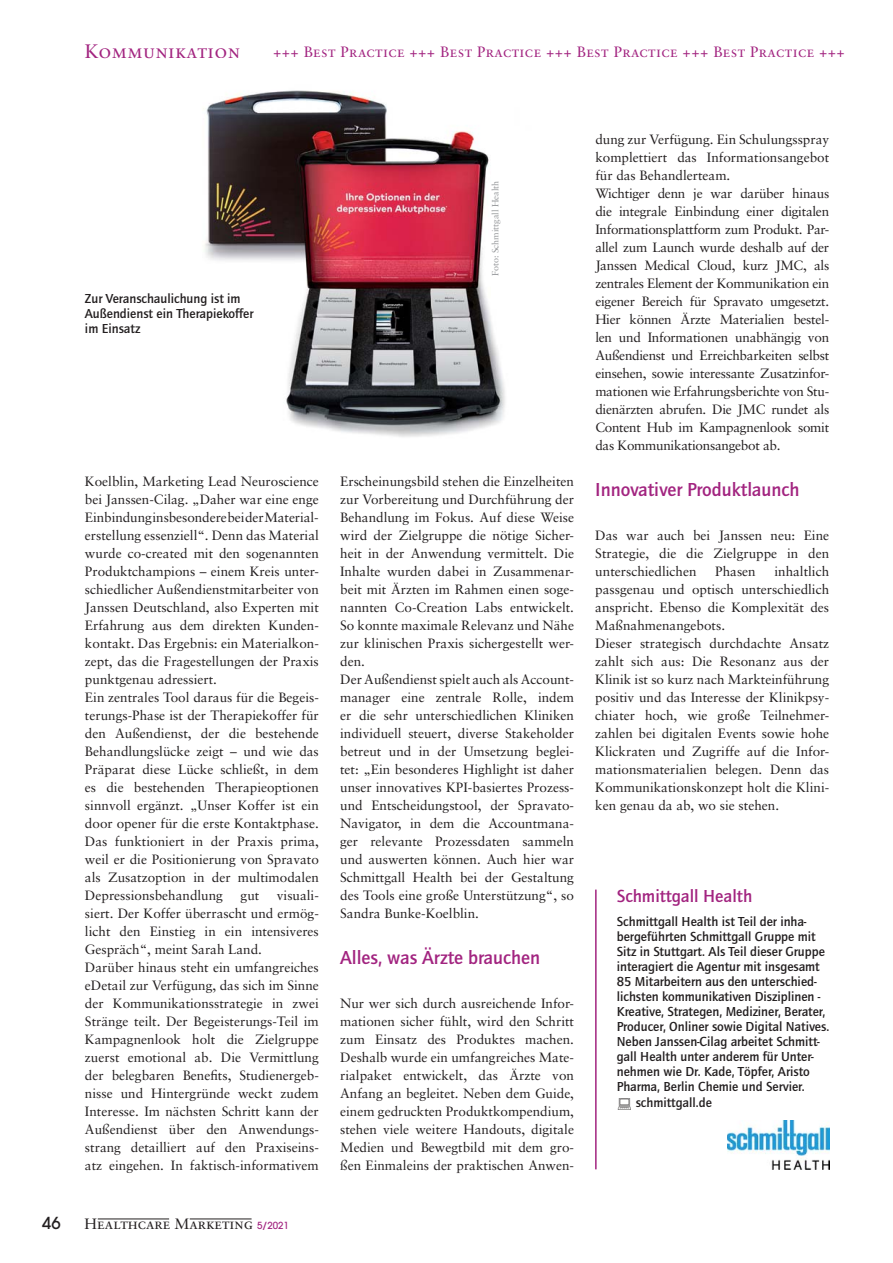
<style>
.page{position:relative;width:893px;height:1263px;background:#fff}
.page>*{position:absolute;margin:0;border:0;box-sizing:border-box;transform-origin:0 0}
.t1{font:500 19.5px "Quay Sans ITC Std";color:#a22480}
.t2{font:19.5px "Sabon Roman SC";letter-spacing:.025em;color:#a22480}
.t3{font:500 18px "Quay Sans ITC Std";color:#a22480}
.t4{font:500 16.5px "Avant Garde";color:#231f20}
.t5{font:15px "Sabon Roman SC";letter-spacing:.025em;color:#a22480}
.t6{font:15px "Sabon Roman SC";color:#231f20}
.t7{font:13.5px/18px "Sabon";color:#231f20}
.t8{font:13.5px/18px "Sabon";letter-spacing:-.02em;color:#231f20}
.t9{font:500 13.5px/15px "Quay Sans ITC Std";color:#231f20}
.t10{font:9px "Sabon";color:#939598}
.s1{font-family:"Avant Garde";font-weight:500;font-size:9.75px;color:#a22480}
</style>
<div class="page">
<hr style="left:98px;top:1219px;width:71px;height:1px;background:#231f20">
<hr style="left:190px;top:1219px;width:62px;height:1px;background:#231f20">
<img style="left:203px;top:90px;width:302px;height:347px">
<hr style="left:595px;top:890px;width:2px;height:279px;background:#a22480">
<img style="left:727px;top:1120px;width:102px;height:49px">
<h1 class="t2" style="left:85px;top:43px;width:156px">Kommunikation</h1>
<p class="t5" style="left:273px;top:46px;width:573px">+++ Best Practice +++ Best Practice +++ Best Practice +++ Best Practice +++</p>
<p class="t8" style="left:595px;top:131px;width:235px">dung zur Verfügung. Ein Schulungsspray komplettiert das Informationsangebot für das Behandlerteam.<br>Wichtiger denn je war darüber hinaus die integrale Einbindung einer digitalen Informationsplattform zum Produkt. Par&shy;allel zum Launch wurde deshalb auf der Janssen Medical Cloud, kurz JMC, als zentrales Element der Kommunikation ein eigener Bereich für Spravato umgesetzt.<br>Hier können Ärzte Materialien bestel&shy;len und Informationen unabhängig von Außendienst und Erreichbarkeiten selbst einsehen, sowie interessante Zusatzinfor&shy;mationen wie Erfahrungsberichte von Stu&shy;dienärzten abrufen. Die JMC rundet als Content Hub im Kampagnenlook somit das Kommunikationsangebot ab.</p>
<h1 class="t1" style="left:595px;top:482px;width:206px">Innovativer Produktlaunch</h1>
<p class="t7" style="left:595px;top:528px;width:235px;text-align:justify">Das war auch bei Janssen neu: Eine Strategie, die die Zielgruppe in den unterschiedlichen</p>
<p class="t10" style="left:492px;top:276px;width:97px;rotate:-90deg">Foto: Schmittgall Health</p>
<p class="t9" style="left:85px;top:292px;width:170px">Zur Veranschaulichung ist im<br>Außendienst ein Therapiekoffer im Einsatz</p>
<p class="t7" style="left:85px;top:474px;width:235px">Koelblin, Marketing Lead Neuroscience bei Janssen-Cilag. „Daher war eine enge Einbindung insbesondere bei der Material&shy;erstellung essenziell“. Denn das Material wurde co-created mit den sogenannten Produktchampions – einem Kreis unter&shy;schiedlicher Außendienstmitarbeiter von Janssen Deutschland, also Experten mit Erfahrung aus dem direkten Kunden&shy;kontakt. Das Ergebnis: ein Materialkon&shy;zept, das die Fragestellungen der Praxis punktgenau adressiert.<br>Ein zentrales Tool daraus für die Begeis&shy;terungs-Phase ist der Therapiekoffer für den Außendienst, der die bestehende Behandlungslücke zeigt – und wie das Präparat diese Lücke schließt, in dem es die bestehenden Therapieoptionen sinnvoll ergänzt. „Unser Koffer ist ein door opener für die erste Kontaktphase.<br>Das funktioniert in der Praxis prima, weil er die Positionierung von Spravato als Zusatzoption in der multimodalen Depressionsbehandlung</p>
<p class="t7" style="left:340px;top:474px;width:235px">Erscheinungsbild stehen die Einzelheiten zur Vorbereitung und Durchführung der Behandlung im Fokus. Auf diese Weise wird der Zielgruppe die nötige Sicher&shy;heit in der Anwendung vermittelt. Die Inhalte wurden dabei in Zusammenar&shy;beit mit Ärzten im Rahmen einen soge&shy;nannten Co-Creation Labs entwickelt.<br>So konnte maximale Relevanz und Nähe zur klinischen Praxis sichergestellt wer&shy;den.<br>Der Außendienst spielt auch als Account&shy;manager eine zentrale Rolle, indem er die sehr unterschiedlichen Kliniken individuell steuert, diverse Stakeholder betreut und in der Umsetzung beglei&shy;tet: „Ein besonderes Highlight ist daher unser innovatives KPI-basiertes Prozess&shy;und Entscheidungstool, der Spravato-Navigator, in dem die Accountmana&shy;ger relevante Prozessdaten sammeln und auswerten können. Auch hier war Schmittgall Health bei der Gestaltung des Tools eine große Unterstützung“, so Sandra Bunke-Koelblin.</p>
<h1 class="t1" style="left:340px;top:950px;width:202px">Alles, was Ärzte brauchen</h1>
<p class="t7" style="left:340px;top:996px;width:235px;text-align:justify">Nur wer sich durch ausreichende Infor&shy;mationen sicher fühlt, wird den Schritt zum Einsatz des Produktes machen.<br>Deshalb wurde ein umfangreiches Mate&shy;rialpaket entwickelt, das Ärzte von Anfang an begleitet. Neben dem Guide, einem gedruckten Produktkompendium, stehen viele weitere Handouts, digitale Medien und Bewegtbild mit dem gro&shy;ßen Einmaleins der praktischen Anwen-</p>
<p class="t7" style="left:595px;top:564px;width:235px;text-indent:179px">inhaltlich passgenau und optisch unterschiedlich anspricht. Ebenso die Komplexität des Maßnahmenangebots.<br>Dieser strategisch durchdachte Ansatz zahlt sich aus: Die Resonanz aus der Klinik ist so kurz nach Markteinführung positiv und das Interesse der Klinikpsy&shy;chiater hoch, wie große Teilnehmer&shy;zahlen bei digitalen Events sowie hohe Klickraten und Zugriffe auf die Infor&shy;mationsmaterialien belegen. Denn das Kommunikationskonzept holt die Klini&shy;ken genau da ab, wo sie stehen.</p>
<p class="t7" style="left:715px;top:564px;width:42px">Phasen</p>
<p class="t7" style="left:85px;top:887px;width:235px;text-indent:192px">visuali&shy;siert. Der Koffer überrascht und ermög&shy;licht den Einstieg in ein intensiveres Gespräch“, meint Sarah Land.<br>Darüber hinaus steht ein umfangreiches eDetail zur Verfügung, das sich im Sinne der Kommunikationsstrategie in zwei Stränge teilt. Der Begeisterungs-Teil im Kampagnenlook holt die Zielgruppe zuerst emotional ab. Die Vermittlung der belegbaren Benefits, Studienergeb&shy;nisse und Hintergründe weckt zudem Interesse. Im nächsten Schritt kann der Außendienst über den Anwendungs&shy;strang detailliert auf den Praxiseins&shy;atz eingehen. In faktisch-informativem</p>
<h2 class="t3" style="left:617px;top:890px;width:137px">Schmittgall Health</h2>
<p class="t7" style="left:241px;top:887px;width:20px">gut</p>
<p class="t9" style="left:617px;top:915px;width:214px">Schmittgall Health ist Teil der inha&shy;bergeführten Schmittgall Gruppe mit Sitz in Stuttgart. Als Teil dieser Gruppe interagiert die Agentur mit insgesamt 85 Mitarbeitern aus den unterschied&shy;lichsten kommunikativen Disziplinen - Kreative, Strategen, Mediziner, Berater, Producer, Onliner sowie Digital Natives.<br>Neben Janssen-Cilag arbeitet Schmitt&shy;gall Health unter anderem für Unter&shy;nehmen wie Dr. Kade, Töpfer, Aristo Pharma, Berlin Chemie und Servier.</p>
<p class="t9" style="left:636px;top:1096px;width:78px">schmittgall.de</p>
<p class="t4" style="left:42px;top:1217px;width:20px">46</p>
<p class="t6" style="left:85px;top:1218px;width:206px">Healthcare Marketing <span class="s1">5/2021</span></p>
</div>
